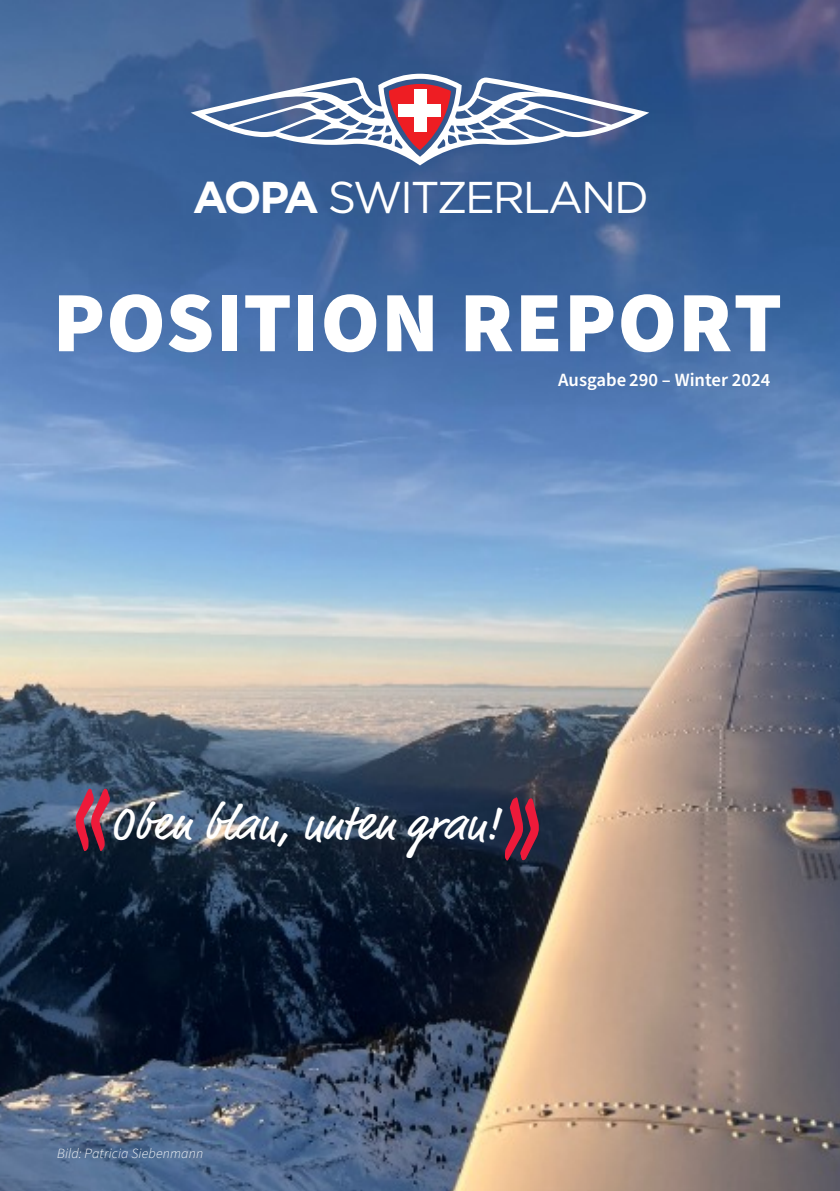
<style>
.page{position:relative;width:840px;height:1191px;background:#fff}
.page>*{position:absolute;margin:0;border:0;box-sizing:border-box;transform-origin:0 0}
.t1{font:195.6px "Market Pro";color:#ed1a3a;scale:.5 1}
.t2{font:900 86px "Source Sans Pro";letter-spacing:.01em;color:#fff}
.t3{font:48.4px "Market Pro";letter-spacing:.005em;color:#fff}
.t4{font:44.4px "Gotham";letter-spacing:-.05em;color:#fff}
.t5{font:600 18.8px "Source Sans Pro";color:#fff}
.t6{font:italic 300 14px "Source Sans Pro";letter-spacing:.01em;color:#fff}
.s1{font-weight:700}
</style>
<div class="page">
<img style="left:0;top:0;width:839px;height:1191px">
<svg style="left:191px;top:74px;width:458px;height:91px;fill:#385e92"></svg>
<svg style="left:388px;top:84px;width:62px;height:66px"></svg>
<div style="left:398px;top:104px;width:43px;height:13px;background:#fff"></div>
<div style="left:414px;top:89px;width:12px;height:43px;background:#fff"></div>
<h3 class="t4" style="left:193px;top:169px;width:457px"><span class="s1">AOPA</span> SWITZERLAND</h3>
<h2 class="t2" style="left:53px;top:263px;width:730px">POSITION REPORT</h2>
<h3 class="t5" style="left:558px;top:367px;width:214px">Ausgabe 290 – Winter 2024</h3>
<h1 class="t1" style="left:66px;top:686px;width:82px">«</h1>
<h3 class="t3" style="left:110px;top:790px;width:391px">Oben blau, unten grau!</h3>
<h1 class="t1" style="left:495px;top:696px;width:82px">»</h1>
<p class="t6" style="left:57px;top:1144px;width:148px">Bild: Patricia Siebenmann</p>
</div>
